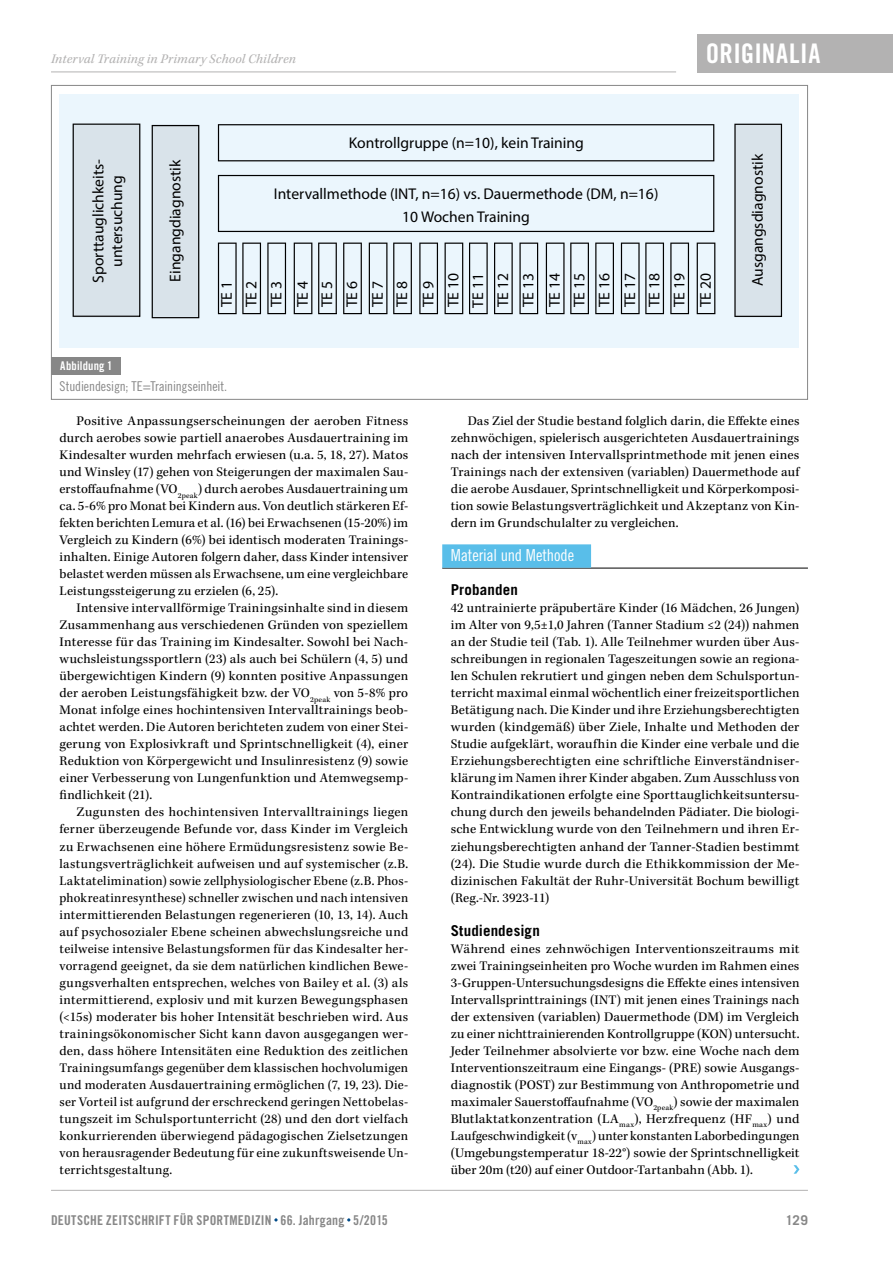
<style>
.page{position:relative;width:893px;height:1263px;background:#fff}
.page>*{position:absolute;margin:0;border:0;box-sizing:border-box;transform-origin:0 0}
.t1{font:27px "Trade Gothic LT Std Bd Cn 20";letter-spacing:.015em;color:#fff}
.t2{font:16.5px "Trade Gothic LT Std Cn 18";letter-spacing:-.01em;color:#fff}
.t3{font:15.6px/25.3px "Myriad Pro";color:#000;text-align:justify}
.t4{font:700 15px "Trade Gothic LT Std";letter-spacing:.01em;color:#000}
.t5{font:13.5px/17px "Kepler Std";letter-spacing:.015em;color:#000;text-align:justify}
.t6{font:13.5px "Trade Gothic LT Std Bd Cn 20";letter-spacing:.015em;color:#878787}
.t7{font:italic 13.5px "Kepler Std";letter-spacing:.015em;color:#b3b2b2}
.t8{font:13.5px "Trade Gothic LT Std Cn 18";letter-spacing:-.01em;color:#878787}
.t9{font:700 13.5px "Trade Gothic LT Std";color:#878787}
.t10{font:12px "Trade Gothic LT Std Bd Cn 20";letter-spacing:.015em;color:#fff}
</style>
<div class="page">
<div style="left:697px;top:34px;width:196px;height:38px;background:#b3b2b2"></div>
<hr style="left:51px;top:72px;width:625px;height:1px;background:#b3b2b2">
<hr style="left:51px;top:1190px;width:757px;height:1px;background:#b3b2b2">
<svg style="left:793px;top:1165px;width:6px;height:9px"></svg>
<hr style="left:442px;top:568px;width:366px;height:1px;background:#000">
<div style="left:442px;top:544px;width:149px;height:24px;background:#59bee9"></div>
<div style="left:52px;top:357px;width:69px;height:17px;background:#878787"></div>
<div style="left:60px;top:94px;width:739px;height:253px;background:#ebf6fd"></div>
<svg style="left:218px;top:124px;width:496px;height:37px"></svg>
<svg style="left:218px;top:175px;width:496px;height:57px"></svg>
<svg style="left:218px;top:243px;width:43px;height:71px"></svg>
<svg style="left:267px;top:243px;width:19px;height:71px"></svg>
<svg style="left:294px;top:243px;width:18px;height:71px"></svg>
<svg style="left:318px;top:243px;width:19px;height:71px"></svg>
<svg style="left:343px;top:243px;width:19px;height:71px"></svg>
<svg style="left:369px;top:243px;width:18px;height:71px"></svg>
<svg style="left:393px;top:243px;width:19px;height:71px"></svg>
<svg style="left:419px;top:243px;width:19px;height:71px"></svg>
<svg style="left:445px;top:243px;width:18px;height:71px"></svg>
<svg style="left:469px;top:243px;width:19px;height:71px"></svg>
<svg style="left:494px;top:243px;width:19px;height:71px"></svg>
<svg style="left:519px;top:243px;width:19px;height:71px"></svg>
<svg style="left:546px;top:243px;width:43px;height:71px"></svg>
<svg style="left:595px;top:243px;width:19px;height:71px"></svg>
<svg style="left:621px;top:243px;width:43px;height:71px"></svg>
<svg style="left:670px;top:243px;width:19px;height:71px"></svg>
<svg style="left:697px;top:243px;width:18px;height:71px"></svg>
<div style="left:73px;top:124px;width:67px;height:193px;background:#d9e3ea"></div>
<div style="left:152px;top:124px;width:47px;height:194px;background:#d9e3ea"></div>
<svg style="left:734px;top:124px;width:48px;height:193px"></svg>
<p class="t7" style="left:51px;top:51px;width:246px">Interval Training in Primary School Children</p>
<h1 class="t1" style="left:706px;top:37px;width:116px">Originalia</h1>
<p class="t3" style="left:349px;top:130px;width:237px">Kontrollgruppe (n=10), kein Training</p>
<p class="t3" style="left:274px;top:181px;width:386px;line-height:23.1px;text-align:center">Intervallmethode (INT, n=16) vs. Dauermethode (DM, n=16)<br>10 Wochen Training</p>
<p class="t3" style="left:89px;top:283px;width:125px;line-height:18.8px;text-align:center;rotate:-90deg">Sporttauglichkeits&shy;untersuchung</p>
<p class="t3" style="left:162px;top:282px;width:123px;rotate:-90deg">Eingangdiagnostik</p>
<p class="t3" style="left:745px;top:286px;width:134px;rotate:-90deg">Ausgangsdiagnostik</p>
<p class="t3" style="left:214px;top:307px;width:28px;rotate:-90deg">TE 1<br>TE 2<br>TE 3<br>TE 4</p>
<p class="t3" style="left:314px;top:307px;width:28px;rotate:-90deg">TE 5<br>TE 6<br>TE 7<br>TE 8</p>
<p class="t3" style="left:415px;top:308px;width:37px;text-align:left;rotate:-90deg">TE 9<br>TE 10<br>TE 11<br>TE 12<br>TE 13<br>TE 14</p>
<p class="t3" style="left:566px;top:307px;width:36px;rotate:-90deg">TE 15<br>TE 16<br>TE 17<br>TE 18<br>TE 19<br>TE 20</p>
<p class="t10" style="left:60px;top:358px;width:54px">Abbildung 1</p>
<p class="t8" style="left:60px;top:378px;width:169px">Studiendesign; TE=Trainingseinheit.</p>
<p class="t5" style="left:60px;top:413px;width:350px;text-indent:17px">Positive Anpassungserscheinungen der aeroben Fitness durch aerobes sowie partiell anaerobes Ausdauertraining im Kindesalter wurden mehrfach erwiesen (u.a. 5, 18, 27). Matos und Winsley (17) gehen von Steigerungen der maximalen Sau&shy;erstoffaufnahme (VO<sub>2peak</sub>) durch aerobes Ausdauertraining um ca. 5-6% pro Monat bei Kindern aus. Von deutlich stärkeren Ef&shy;fekten berichten Lemura et al. (16) bei Erwachsenen (15-20%) im Vergleich zu Kindern (6%) bei identisch moderaten Trainings&shy;inhalten. Einige Autoren folgern daher, dass Kinder intensiver belastet werden müssen als Erwachsene, um eine vergleichbare Leistungssteigerung zu erzielen (6, 25).</p>
<p class="t5" style="left:60px;top:600px;width:350px;text-indent:17px">Intensive intervallförmige Trainingsinhalte sind in diesem Zusammenhang aus verschiedenen Gründen von speziellem Interesse für das Training im Kindesalter. Sowohl bei Nach&shy;wuchsleistungssportlern (23) als auch bei Schülern (4, 5) und übergewichtigen Kindern (9) konnten positive Anpassungen der aeroben Leistungsfähigkeit bzw. der VO<sub>2peak</sub> von 5-8% pro Monat infolge eines hochintensiven Intervalltrainings beob&shy;achtet werden. Die Autoren berichteten zudem von einer Stei&shy;gerung von Explosivkraft und Sprintschnelligkeit (4), einer Reduktion von Körpergewicht und Insulinresistenz (9) sowie einer Verbesserung von Lungenfunktion und Atemwegsemp&shy;findlichkeit (21).</p>
<p class="t5" style="left:60px;top:804px;width:350px;text-indent:17px">Zugunsten des hochintensiven Intervalltrainings liegen ferner überzeugende Befunde vor, dass Kinder im Vergleich zu Erwachsenen eine höhere Ermüdungsresistenz sowie Be&shy;lastungsverträglichkeit aufweisen und auf systemischer (z.B.<br>Laktatelimination) sowie zellphysiologischer Ebene (z.B. Phos&shy;phokreatinresynthese) schneller zwischen und nach intensiven intermittierenden Belastungen regenerieren (10, 13, 14). Auch auf psychosozialer Ebene scheinen abwechslungsreiche und teilweise intensive Belastungsformen für das Kindesalter her&shy;vorragend geeignet, da sie dem natürlichen kindlichen Bewe&shy;gungsverhalten entsprechen, welches von Bailey et al. (3) als intermittierend, explosiv und mit kurzen Bewegungsphasen (&lt;15s) moderater bis hoher Intensität beschrieben wird. Aus trainingsökonomischer Sicht kann davon ausgegangen wer&shy;den, dass höhere Intensitäten eine Reduktion des zeitlichen Trainingsumfangs gegenüber dem klassischen hochvolumigen und moderaten Ausdauertraining ermöglichen (7, 19, 23). Die&shy;ser Vorteil ist aufgrund der erschreckend geringen Nettobelas&shy;tungszeit im Schulsportunterricht (28) und den dort vielfach konkurrierenden überwiegend pädagogischen Zielsetzungen von herausragender Bedeutung für eine zukunftsweisende Un&shy;terrichtsgestaltung.</p>
<p class="t5" style="left:451px;top:413px;width:350px;text-indent:17px">Das Ziel der Studie bestand folglich darin, die Effekte eines zehnwöchigen, spielerisch ausgerichteten Ausdauertrainings nach der intensiven Intervallsprintmethode mit jenen eines Trainings nach der extensiven (variablen) Dauermethode auf die aerobe Ausdauer, Sprintschnelligkeit und Körperkomposi&shy;tion sowie Belastungsverträglichkeit und Akzeptanz von Kin&shy;dern im Grundschulalter zu vergleichen.</p>
<p class="t2" style="left:451px;top:546px;width:125px">Material und Methode</p>
<p class="t4" style="left:451px;top:581px;width:69px">Probanden</p>
<p class="t5" style="left:451px;top:600px;width:350px">42 untrainierte präpubertäre Kinder (16 Mädchen, 26 Jungen) im Alter von 9,5±1,0 Jahren (Tanner Stadium ≤2 (24)) nahmen an der Studie teil (Tab. 1). Alle Teilnehmer wurden über Aus&shy;schreibungen in regionalen Tageszeitungen sowie an regiona&shy;len Schulen rekrutiert und gingen neben dem Schulsportun&shy;terricht maximal einmal wöchentlich einer freizeitsportlichen Betätigung nach. Die Kinder und ihre Erziehungsberechtigten wurden (kindgemäß) über Ziele, Inhalte und Methoden der Studie aufgeklärt, woraufhin die Kinder eine verbale und die Erziehungsberechtigten eine schriftliche Einverständniser&shy;klärung im Namen ihrer Kinder abgaben. Zum Ausschluss von Kontraindikationen erfolgte eine Sporttauglichkeitsuntersu&shy;chung durch den jeweils behandelnden Pädiater. Die biologi&shy;sche Entwicklung wurde von den Teilnehmern und ihren Er&shy;ziehungsberechtigten anhand der Tanner-Stadien bestimmt (24). Die Studie wurde durch die Ethikkommission der Me&shy;dizinischen Fakultät der Ruhr-Universität Bochum bewilligt (Reg.-Nr. 3923-11)</p>
<p class="t4" style="left:451px;top:921px;width:91px">Studiendesign</p>
<p class="t5" style="left:451px;top:940px;width:350px">Während eines zehnwöchigen Interventionszeitraums mit zwei Trainingseinheiten pro Woche wurden im Rahmen eines 3-Gruppen-Untersuchungsdesigns die Effekte eines intensiven Intervallsprinttrainings (INT) mit jenen eines Trainings nach der extensiven (variablen) Dauermethode (DM) im Vergleich zu einer nichttrainierenden Kontrollgruppe (KON) untersucht.<br>Jeder Teilnehmer absolvierte vor bzw. eine Woche nach dem Interventionszeitraum eine Eingangs- (PRE) sowie Ausgangs&shy;diagnostik (POST) zur Bestimmung von Anthropometrie und maximaler Sauerstoffaufnahme (VO<sub>2peak</sub>) sowie der maximalen Blutlaktatkonzentration (LA<sub>max</sub>), Herzfrequenz (HF<sub>max</sub>) und Laufgeschwindigkeit (v<sub>max</sub>) unter konstanten Laborbedingungen (Umgebungstemperatur 18-22°) sowie der Sprintschnelligkeit über 20m (t20) auf einer Outdoor-Tartanbahn (Abb. 1).</p>
<p class="t6" style="left:51px;top:1212px;width:338px">DEUTSCHE ZEITSCHRIFT FÜR SPORTMEDIZIN 66. Jahrgang 5/2015</p>
<p class="t9" style="left:785px;top:1211px;width:24px">129</p>
</div>
